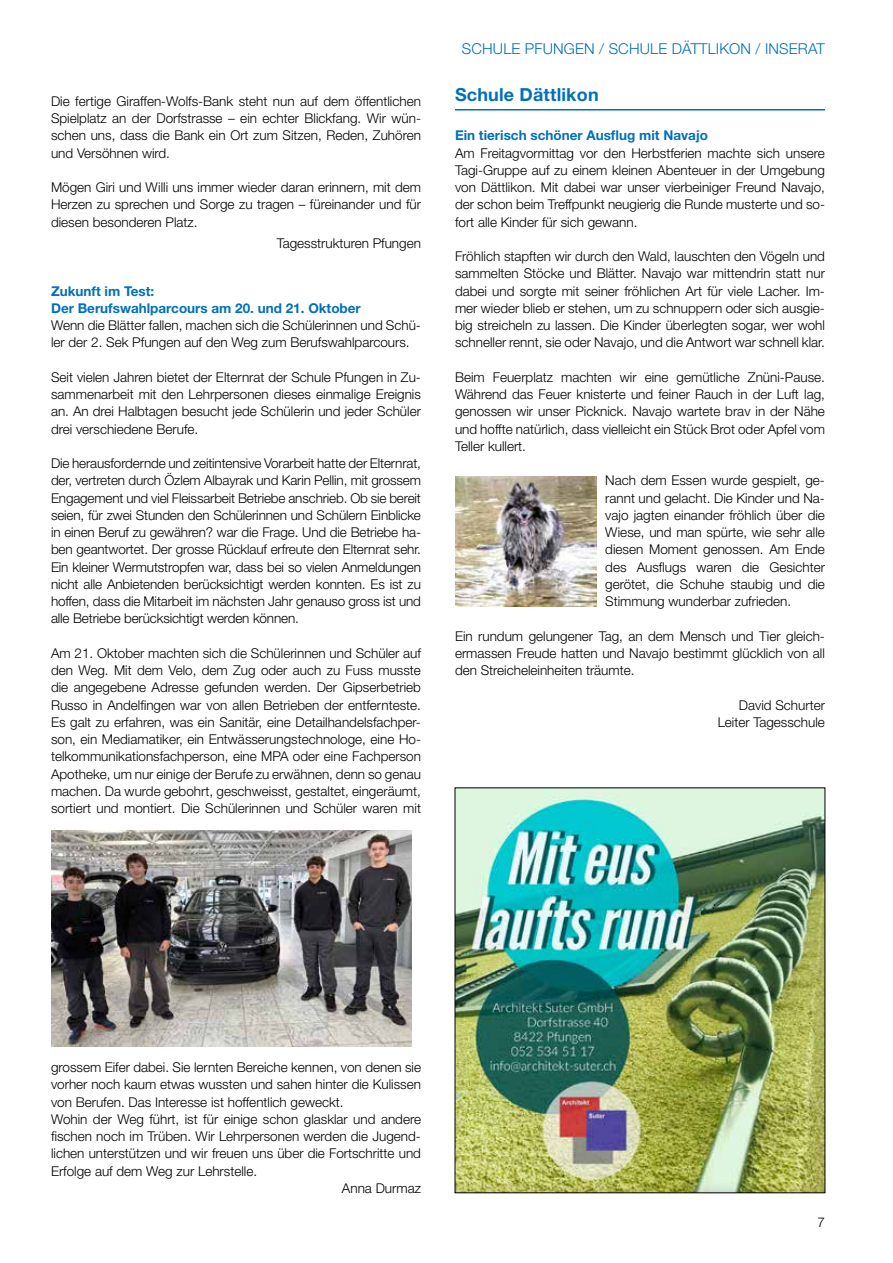
<style>
.page{position:relative;width:893px;height:1263px;background:#fff}
.page>*{position:absolute;margin:0;border:0;box-sizing:border-box;transform-origin:0 0}
.t1{font:700 18px "Helvetica Neue LT Pro";letter-spacing:.01em;color:#0070ba}
.t2{font:300 15px "Helvetica Neue LT Pro";letter-spacing:.01em;color:#0070ba}
.t3{font:300 13.5px/17.2px "Helvetica Neue LT Pro";color:#000;text-align:justify}
.t4{font:700 13.5px/17.2px "Helvetica Neue LT Pro";color:#0070ba}
</style>
<div class="page">
<hr style="left:455px;top:109px;width:370px;height:2px;background:#0070ba">
<img style="left:457px;top:790px;width:366px;height:401px">
<img style="left:498px;top:1017px;width:26px;height:11px">
<img style="left:455px;top:476px;width:142px;height:130px">
<img style="left:51px;top:830px;width:360px;height:216px">
<p class="t3" style="left:51px;top:92px;width:371px">Die fertige Giraffen-Wolfs-Bank steht nun auf dem öffentlichen Spielplatz an der Dorfstrasse – ein echter Blickfang. Wir wün&shy;schen uns, dass die Bank ein Ort zum Sitzen, Reden, Zuhören und Versöhnen wird.</p>
<p class="t3" style="left:51px;top:178px;width:371px">Mögen Giri und Willi uns immer wieder daran erinnern, mit dem Herzen zu sprechen und Sorge zu tragen – füreinander und für diesen besonderen Platz.</p>
<p class="t3" style="left:277px;top:234px;width:146px">Tagesstrukturen Pfungen</p>
<p class="t4" style="left:51px;top:282px;width:311px">Zukunft im Test:<br>Der Berufswahlparcours am 20. und 21. Oktober</p>
<p class="t3" style="left:51px;top:316px;width:371px">Wenn die Blätter fallen, machen sich die Schülerinnen und Schü&shy;ler der 2. Sek Pfungen auf den Weg zum Berufswahlparcours.</p>
<p class="t3" style="left:51px;top:368px;width:371px">Seit vielen Jahren bietet der Elternrat der Schule Pfungen in Zu&shy;sammenarbeit mit den Lehrpersonen dieses einmalige Ereignis an. An drei Halbtagen besucht jede Schülerin und jeder Schüler drei verschiedene Berufe.</p>
<p class="t3" style="left:51px;top:454px;width:371px">Die herausfordernde und zeitintensive Vorarbeit hatte der Elternrat, der, vertreten durch Özlem Albayrak und Karin Pellin, mit grossem Engagement und viel Fleissarbeit Betriebe anschrieb. Ob sie bereit seien, für zwei Stunden den Schülerinnen und Schülern Einblicke in einen Beruf zu gewähren? war die Frage. Und die Betriebe ha&shy;ben geantwortet. Der grosse Rücklauf erfreute den Elternrat sehr.<br>Ein kleiner Wermutstropfen war, dass bei so vielen Anmeldungen nicht alle Anbietenden berücksichtigt werden konnten. Es ist zu hoffen, dass die Mitarbeit im nächsten Jahr genauso gross ist und alle Betriebe berücksichtigt werden können.</p>
<p class="t3" style="left:51px;top:644px;width:371px">Am 21. Oktober machten sich die Schülerinnen und Schüler auf den Weg. Mit dem Velo, dem Zug oder auch zu Fuss musste die angegebene Adresse gefunden werden. Der Gipserbetrieb Russo in Andelfingen war von allen Betrieben der entfernteste.<br>Es galt zu erfahren, was ein Sanitär, eine Detailhandelsfachper&shy;son, ein Mediamatiker, ein Entwässerungstechnologe, eine Ho&shy;telkommunikationsfachperson, eine MPA oder eine Fachperson Apotheke, um nur einige der Berufe zu erwähnen, denn so genau machen. Da wurde gebohrt, geschweisst, gestaltet, eingeräumt, sortiert und montiert. Die Schülerinnen und Schüler waren mit</p>
<p class="t2" style="left:462px;top:40px;width:364px">SCHULE PFUNGEN / SCHULE DÄTTLIKON / INSERAT</p>
<h1 class="t1" style="left:455px;top:84px;width:145px">Schule Dättlikon</h1>
<p class="t4" style="left:455px;top:126px;width:254px">Ein tierisch schöner Ausflug mit Navajo</p>
<p class="t3" style="left:455px;top:144px;width:371px">Am Freitagvormittag vor den Herbstferien machte sich unsere Tagi-Gruppe auf zu einem kleinen Abenteuer in der Umgebung von Dättlikon. Mit dabei war unser vierbeiniger Freund Navajo, der schon beim Treffpunkt neugierig die Runde musterte und so&shy;fort alle Kinder für sich gewann.</p>
<p class="t3" style="left:455px;top:247px;width:371px">Fröhlich stapften wir durch den Wald, lauschten den Vögeln und sammelten Stöcke und Blätter. Navajo war mittendrin statt nur dabei und sorgte mit seiner fröhlichen Art für viele Lacher. Im&shy;mer wieder blieb er stehen, um zu schnuppern oder sich ausgie&shy;big streicheln zu lassen. Die Kinder überlegten sogar, wer wohl schneller rennt, sie oder Navajo, und die Antwort war schnell klar.</p>
<p class="t3" style="left:455px;top:368px;width:371px">Beim Feuerplatz machten wir eine gemütliche Znüni-Pause.<br>Während das Feuer knisterte und feiner Rauch in der Luft lag, genossen wir unser Picknick. Navajo wartete brav in der Nähe und hoffte natürlich, dass vielleicht ein Stück Brot oder Apfel vom Teller kullert.</p>
<p class="t3" style="left:605px;top:472px;width:221px">Nach dem Essen wurde gespielt, ge&shy;rannt und gelacht. Die Kinder und Na&shy;vajo jagten einander fröhlich über die Wiese, und man spürte, wie sehr alle diesen Moment genossen. Am Ende des Ausflugs waren die Gesichter gerötet, die Schuhe staubig und die Stimmung wunderbar zufrieden.</p>
<p class="t3" style="left:455px;top:627px;width:371px">Ein rundum gelungener Tag, an dem Mensch und Tier gleich&shy;ermassen Freude hatten und Navajo bestimmt glücklich von all den Streicheleinheiten träumte.</p>
<p class="t3" style="left:718px;top:696px;width:109px;text-align:right">David Schurter<br>Leiter Tagesschule</p>
<p class="t3" style="left:51px;top:1058px;width:371px">grossem Eifer dabei. Sie lernten Bereiche kennen, von denen sie</p>
<p class="t3" style="left:51px;top:1075px;width:371px">vorher noch kaum etwas wussten und sahen hinter die Kulissen</p>
<p class="t3" style="left:51px;top:1093px;width:294px">von Berufen. Das Interesse ist hoffentlich geweckt.</p>
<p class="t3" style="left:51px;top:1110px;width:371px">Wohin der Weg führt, ist für einige schon glasklar und andere</p>
<p class="t3" style="left:51px;top:1127px;width:371px">fischen noch im Trüben. Wir Lehrpersonen werden die Jugend-</p>
<p class="t3" style="left:51px;top:1144px;width:371px">lichen unterstützen und wir freuen uns über die Fortschritte und</p>
<p class="t3" style="left:51px;top:1162px;width:208px">Erfolge auf dem Weg zur Lehrstelle.</p>
<p class="t3" style="left:342px;top:1179px;width:81px">Anna Durmaz</p>
<p class="t3" style="left:817px;top:1213px;width:9px">7</p>
</div>
